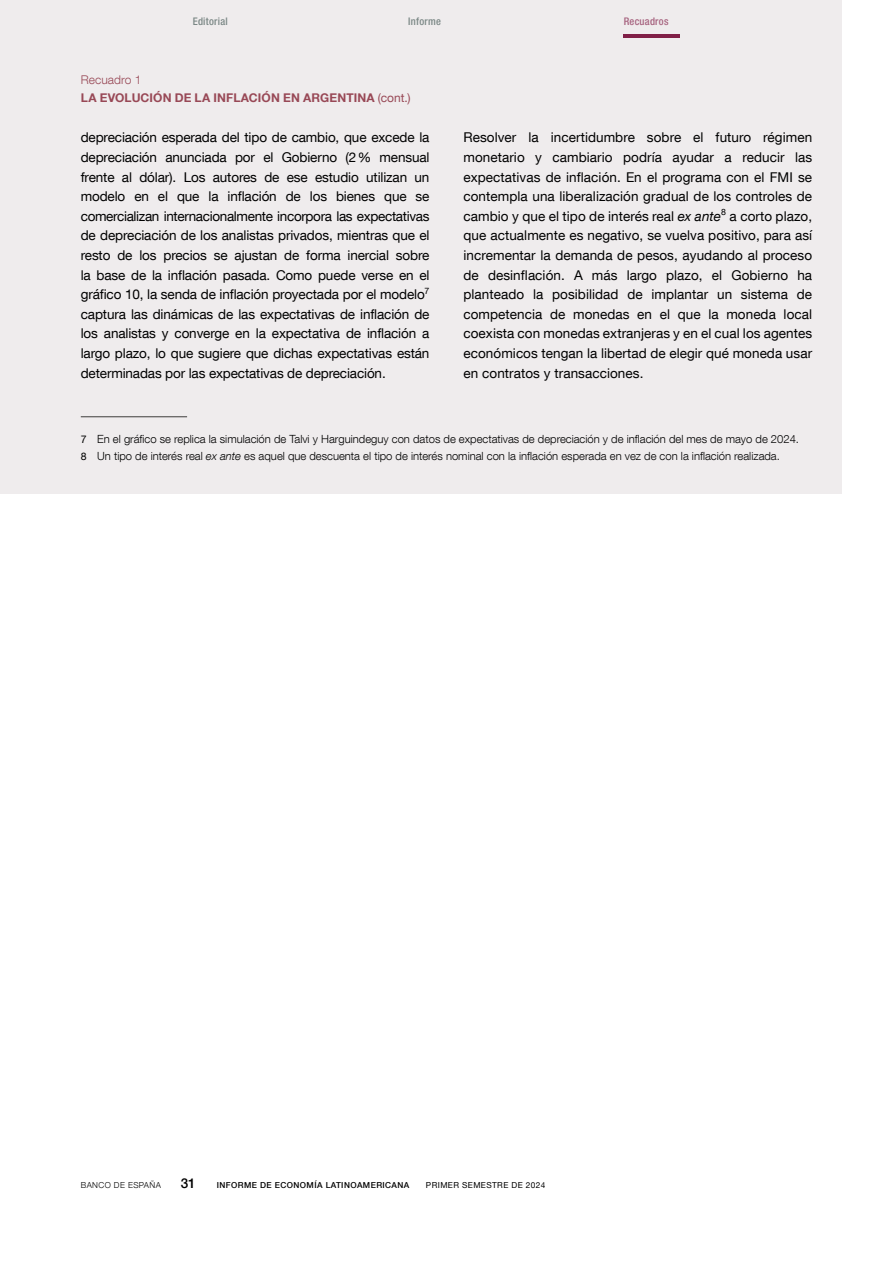
<style>
.page{position:relative;width:893px;height:1263px;background:#fff}
.page>*{position:absolute;margin:0;border:0;box-sizing:border-box;transform-origin:0 0}
.Texto_recuadro{font:13.5px/19.6px "Bd E Neue Helvetica";letter-spacing:-.005em;color:#000;text-align:justify}
.t1{font:500 13.5px "Bd E Neue Helvetica";color:#000}
.t2{font:700 12px "Bd E Neue Helvetica";letter-spacing:.01em;color:#984856}
.Numero_recuadro{font:300 12px "Bd E Neue Helvetica";letter-spacing:.005em;color:#984856}
.Citas_recuadro{font:300 11.25px "Bd E Neue Helvetica";color:#000}
.t3{font:500 condensed 10.5px "Bd E Neue Helvetica";letter-spacing:.025em;color:#7a8785}
.t4{font:500 condensed 10.5px "Bd E Neue Helvetica";letter-spacing:.025em;color:#a6627e}
.t5{font:500 8.25px "Bd E Neue Helvetica";letter-spacing:.05em;color:#000}
.t6{font:8.25px "Bd E Neue Helvetica";letter-spacing:.05em;color:#000}
.t7{font:300 8.25px "Bd E Neue Helvetica";letter-spacing:.05em;color:#000}
.s1{font-weight:400}
.s2{font-style:italic}
.s3{font-weight:400;font-size:10.5px}
</style>
<div class="page">
<div style="left:0;top:0;width:842px;height:494px;background:#efeced"></div>
<hr style="left:81px;top:416px;width:106px;height:1px;background:#3c3c3b">
<hr style="left:624px;top:34px;width:56px;height:4px;background:#801f47">
<p class="t3" style="left:193px;top:15px;width:37px">Editorial</p>
<p class="t3" style="left:408px;top:15px;width:34px">Informe</p>
<p class="t4" style="left:624px;top:15px;width:46px">Recuadros</p>
<p class="Numero_recuadro" style="left:81px;top:72px;width:62px">Recuadro 1</p>
<h1 class="t2" style="left:81px;top:90px;width:331px">LA EVOLUCIÓN DE LA INFLACIÓN EN ARGENTINA <span class="s1">(cont.)</span></h1>
<p class="Texto_recuadro" style="left:81px;top:127px;width:350px">depreciación esperada del tipo de cambio, que excede la depreciación anunciada por el Gobierno (2% mensual frente al dólar). Los autores de ese estudio utilizan un modelo en el que la inflación de los bienes que se comercializan internacionalmente incorpora las expectativas de depreciación de los analistas privados, mientras que el resto de los precios se ajustan de forma inercial sobre la base de la inflación pasada. Como puede verse en el gráfico 10, la senda de inflación proyectada por el modelo<sup>7 </sup>captura las dinámicas de las expectativas de inflación de los analistas y converge en la expectativa de inflación a largo plazo, lo que sugiere que dichas expectativas están determinadas por las expectativas de depreciación.</p>
<p class="Texto_recuadro" style="left:463px;top:127px;width:350px">Resolver la incertidumbre sobre el futuro régimen monetario y cambiario podría ayudar a reducir las expectativas de inflación. En el programa con el FMI se contempla una liberalización gradual de los controles de cambio y que el tipo de interés real <span class="s2">ex ante</span><sup>8</sup> a corto plazo, que actualmente es negativo, se vuelva positivo, para así incrementar la demanda de pesos, ayudando al proceso de desinflación. A más largo plazo, el Gobierno ha planteado la posibilidad de implantar un sistema de competencia de monedas en el que la moneda local coexista con monedas extranjeras y en el cual los agentes económicos tengan la libertad de elegir qué moneda usar en contratos y transacciones.</p>
<p class="Citas_recuadro" style="left:81px;top:432px;width:720px"><span class="s3">7</span> En el gráfico se replica la simulación de Talvi y Harguindeguy con datos de expectativas de depreciación y de inflación del mes de mayo de 2024.</p>
<p class="Citas_recuadro" style="left:81px;top:449px;width:701px"><span class="s3">8</span> Un tipo de interés real <span class="s2">ex ante</span> es aquel que descuenta el tipo de interés nominal con la inflación esperada en vez de con la inflación realizada.</p>
<p class="t7" style="left:81px;top:1180px;width:82px">BANCO DE ESPAÑA</p>
<p class="t1" style="left:181px;top:1175px;width:16px">31</p>
<p class="t5" style="left:217px;top:1180px;width:194px">INFORME DE ECONOMÍA LATINOAMERICANA</p>
<p class="t6" style="left:426px;top:1180px;width:121px">PRIMER SEMESTRE DE 2024</p>
</div>
